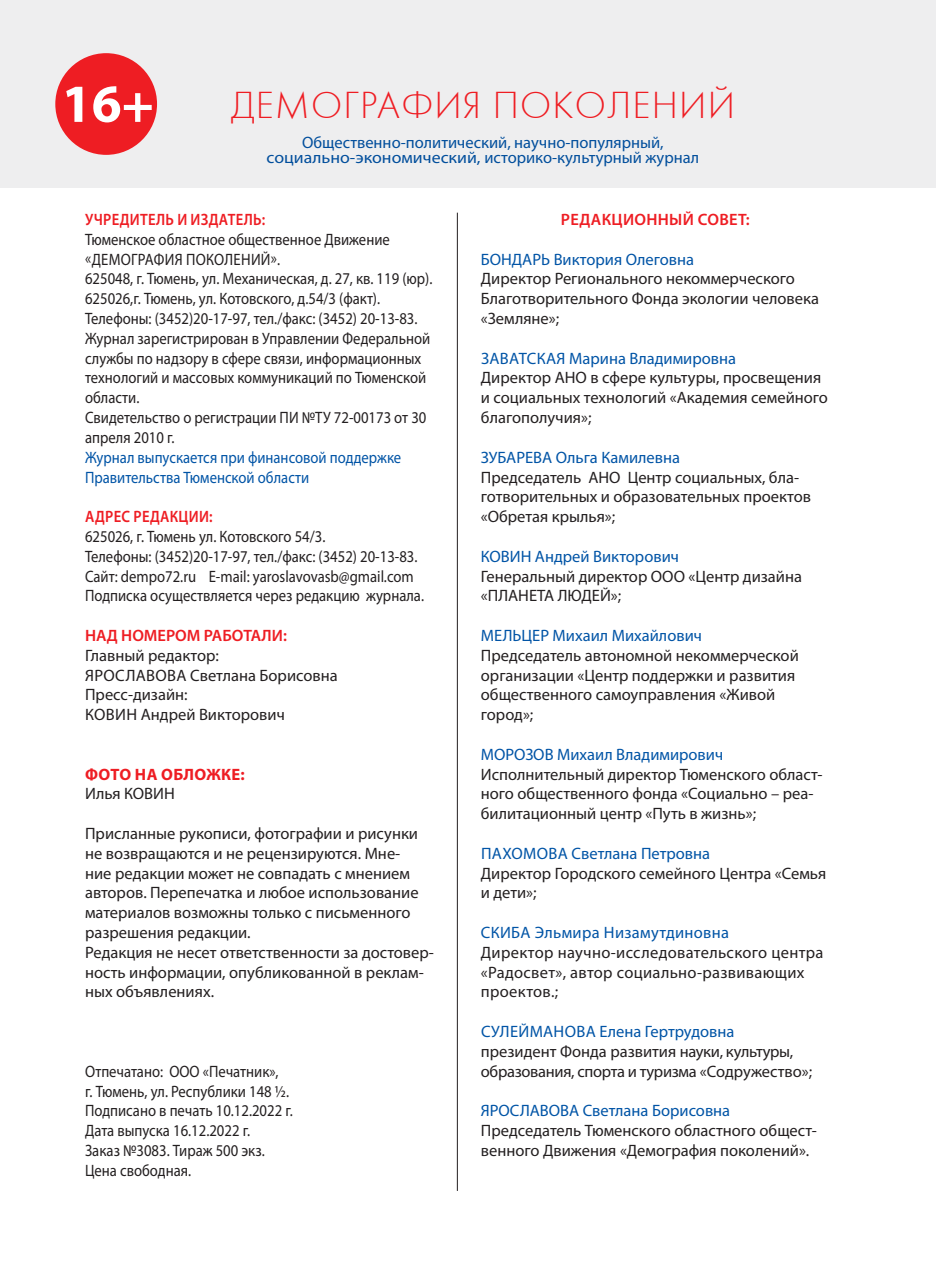
<style>
.page{position:relative;width:936px;height:1276px;background:#fff}
.page>*{position:absolute;margin:0;border:0;box-sizing:border-box;transform-origin:0 0}
.Официоз1{font:700 54px "Myriad Pro";color:#fff}
.Газета_текст{font:39px "Futura Light C";letter-spacing:.03em;color:#ee1d23}
.Газета_текст-2{font:16.5px/19.8px "Myriad Pro";color:#231f20}
.Газета_текст-3{font:16.5px/19.8px "Myriad Pro";color:#231f20;scale:.89 1}
.Газета_текст-4{font:16.5px "Myriad Pro";color:#0154a6}
.Газета_текст-5{font:16.5px/19.8px "Myriad Pro";letter-spacing:.02em;color:#231f20}
.Газета_текст-6{font:16.5px/19.8px "Myriad Pro";color:#0154a6;scale:.89 1}
.Газета_текст-7{font:16.5px "Myriad Pro";color:#014e9c;scale:1.08 1}
.Газета_текст-8{font:16.5px "Myriad Pro";color:#014e9c}
.Газета_текст-9{font:600 16.5px "Myriad Pro";letter-spacing:.02em;color:#ee1d23;scale:.89 1}
.Газета_текст-10{font:16.5px "Myriad Pro";letter-spacing:.02em;color:#0154a6}
.Газета_текст-11{font:16.5px "Myriad Pro";letter-spacing:.02em;color:#231f20;scale:.89 1}
.Газета_текст-12{font:600 16.5px "Myriad Pro";color:#ee1d23}
.Газета_текст-13{font:600 16.5px "Myriad Pro";letter-spacing:.02em;color:#ee1d23}
.Официоз1-2{font:700 16.5px "Myriad Pro";letter-spacing:.02em;color:#ee1d23}
</style>
<div class="page">
<div style="left:0;top:0;width:935px;height:187px;background:#eeeeef"></div>
<hr style="left:457px;top:213px;width:1px;height:978px;background:#231f20">
<div style="left:55px;top:53px;width:102px;height:102px;background:#ee1d23;border-radius:50%"></div>
<p class="Официоз1" style="left:62px;top:68px;width:94px">16+</p>
<p class="Газета_текст" style="left:231px;top:85px;width:505px">ДЕМОГРАФИЯ ПОКОЛЕНИЙ</p>
<p class="Газета_текст-8" style="left:302px;top:133px;width:363px">Общественно-политический, научно-популярный,</p>
<p class="Газета_текст-7" style="left:266px;top:148px;width:402px">социально-экономический, историко-культурный журнал</p>
<p class="Газета_текст-9" style="left:85px;top:209px;width:204px">УЧРЕДИТЕЛЬ И ИЗДАТЕЛЬ:</p>
<p class="Газета_текст-3" style="left:85px;top:229px;width:344px">Тюменское областное общественное Движение</p>
<p class="Газета_текст-11" style="left:85px;top:249px;width:221px">«ДЕМОГРАФИЯ ПОКОЛЕНИЙ».</p>
<p class="Газета_текст-3" style="left:85px;top:269px;width:392px">625048, г. Тюмень, ул. Механическая, д. 27, кв. 119 (юр).</p>
<p class="Газета_текст-3" style="left:85px;top:288px;width:333px">625026,г. Тюмень, ул. Котовского, д.54/3 (факт).</p>
<p class="Газета_текст-3" style="left:85px;top:308px;width:375px">Телефоны: (3452)20-17-97, тел./факс: (3452) 20-13-83.</p>
<p class="Газета_текст-3" style="left:85px;top:328px;width:389px">Журнал зарегистрирован в Управлении Федеральной службы по надзору в сфере связи, информационных технологий и массовых коммуникаций по Тюменской области.</p>
<p class="Газета_текст-3" style="left:85px;top:407px;width:385px">Свидетельство о регистрации ПИ №ТУ 72-00173 от 30 апреля 2010 г.</p>
<p class="Газета_текст-6" style="left:85px;top:447px;width:357px">Журнал выпускается при финансовой поддержке<br>Правительства Тюменской области</p>
<p class="Газета_текст-9" style="left:85px;top:506px;width:144px">АДРЕС РЕДАКЦИИ:</p>
<p class="Газета_текст-3" style="left:85px;top:526px;width:271px">625026, г. Тюмень ул. Котовского 54/3.</p>
<p class="Газета_текст-3" style="left:85px;top:546px;width:375px">Телефоны: (3452)20-17-97, тел./факс: (3452) 20-13-83.</p>
<p class="Газета_текст-3" style="left:85px;top:566px;width:371px">Сайт: dempo72.ru E-mail: yaroslavovasb@gmail.com</p>
<p class="Газета_текст-3" style="left:85px;top:585px;width:382px">Подписка осуществляется через редакцию журнала.</p>
<p class="Газета_текст-12" style="left:85px;top:625px;width:203px">НАД НОМЕРОМ РАБОТАЛИ:</p>
<p class="Газета_текст-2" style="left:85px;top:645px;width:135px">Главный редактор:</p>
<p class="Газета_текст-2" style="left:85px;top:665px;width:254px">ЯРОСЛАВОВА Светлана Борисовна</p>
<p class="Газета_текст-2" style="left:85px;top:684px;width:104px">Пресс-дизайн:</p>
<p class="Газета_текст-2" style="left:85px;top:704px;width:201px">КОВИН Андрей Викторович</p>
<p class="Официоз1-2" style="left:85px;top:763px;width:161px">ФОТО НА ОБЛОЖКЕ:</p>
<p class="Газета_текст-2" style="left:85px;top:783px;width:91px">Илья КОВИН</p>
<p class="Газета_текст-2" style="left:85px;top:823px;width:335px">Присланные рукописи, фотографии и рисунки не возвращаются и не рецензируются. Мне&shy;ние редакции может не совпадать с мнением авторов. Перепечатка и любое использование материалов возможны только с письменного разрешения редакции.</p>
<p class="Газета_текст-2" style="left:85px;top:942px;width:350px">Редакция не несет ответственности за достовер&shy;ность информации, опубликованной в реклам&shy;ных объявлениях.</p>
<p class="Газета_текст-3" style="left:85px;top:1061px;width:219px">Отпечатано: ООО «Печатник»,</p>
<p class="Газета_текст-3" style="left:85px;top:1080px;width:231px">г. Тюмень, ул. Республики 148 ½.</p>
<p class="Газета_текст-3" style="left:85px;top:1100px;width:235px">Подписано в печать 10.12.2022 г.</p>
<p class="Газета_текст-3" style="left:85px;top:1120px;width:187px">Дата выпуска 16.12.2022 г.</p>
<p class="Газета_текст-3" style="left:85px;top:1140px;width:203px">Заказ №3083. Тираж 500 экз.</p>
<p class="Газета_текст-3" style="left:85px;top:1160px;width:121px">Цена свободная.</p>
<p class="Газета_текст-13" style="left:561px;top:209px;width:190px">РЕДАКЦИОННЫЙ СОВЕТ:</p>
<p class="Газета_текст-4" style="left:481px;top:249px;width:215px">БОНДАРЬ Виктория Олеговна</p>
<p class="Газета_текст-2" style="left:481px;top:269px;width:339px">Директор Регионального некоммерческого<br>Благотворительного Фонда экологии человека «Земляне»;</p>
<p class="Газета_текст-4" style="left:481px;top:348px;width:256px">ЗАВАТСКАЯ Марина Владимировна</p>
<p class="Газета_текст-2" style="left:481px;top:368px;width:348px">Директор АНО в сфере культуры, просвещения и социальных технологий «Академия семейного благополучия»;</p>
<p class="Газета_текст-4" style="left:481px;top:447px;width:201px">ЗУБАРЕВА Ольга Камилевна</p>
<p class="Газета_текст-2" style="left:481px;top:467px;width:331px">Председатель АНО Центр социальных, бла&shy;готворительных и образовательных проектов «Обретая крылья»;</p>
<p class="Газета_текст-4" style="left:481px;top:546px;width:200px">КОВИН Андрей Викторович</p>
<p class="Газета_текст-2" style="left:481px;top:566px;width:322px">Генеральный директор ООО «Центр дизайна «ПЛАНЕТА ЛЮДЕЙ»;</p>
<p class="Газета_текст-4" style="left:481px;top:625px;width:223px">МЕЛЬЦЕР Михаил Михайлович</p>
<p class="Газета_текст-2" style="left:481px;top:645px;width:319px">Председатель автономной некоммерческой организации «Центр поддержки и развития общественного самоуправления «Живой город»;</p>
<p class="Газета_текст-4" style="left:481px;top:744px;width:244px">МОРОЗОВ Михаил Владимирович</p>
<p class="Газета_текст-2" style="left:481px;top:764px;width:343px">Исполнительный директор Тюменского област&shy;ного общественного фонда «Социально – реа&shy;билитационный центр «Путь в жизнь»;</p>
<p class="Газета_текст-4" style="left:481px;top:843px;width:230px">ПАХОМОВА Светлана Петровна</p>
<p class="Газета_текст-2" style="left:481px;top:863px;width:347px">Директор Городского семейного Центра «Семья и дети»;</p>
<p class="Газета_текст-10" style="left:481px;top:922px;width:250px">СКИБА Эльмира Низамутдиновна</p>
<p class="Газета_текст-5" style="left:481px;top:942px;width:344px">Директор научно-исследовательского центра «Радосвет», автор социально-развивающих проектов.;</p>
<p class="Газета_текст-4" style="left:481px;top:1021px;width:255px">СУЛЕЙМАНОВА Елена Гертрудовна</p>
<p class="Газета_текст-2" style="left:481px;top:1041px;width:333px">президент Фонда развития науки, культуры, образования, спорта и туризма «Содружество»;</p>
<p class="Газета_текст-4" style="left:481px;top:1100px;width:251px">ЯРОСЛАВОВА Светлана Борисовна</p>
<p class="Газета_текст-2" style="left:481px;top:1120px;width:337px">Председатель Тюменского областного общест&shy;венного Движения «Демография поколений».</p>
</div>
